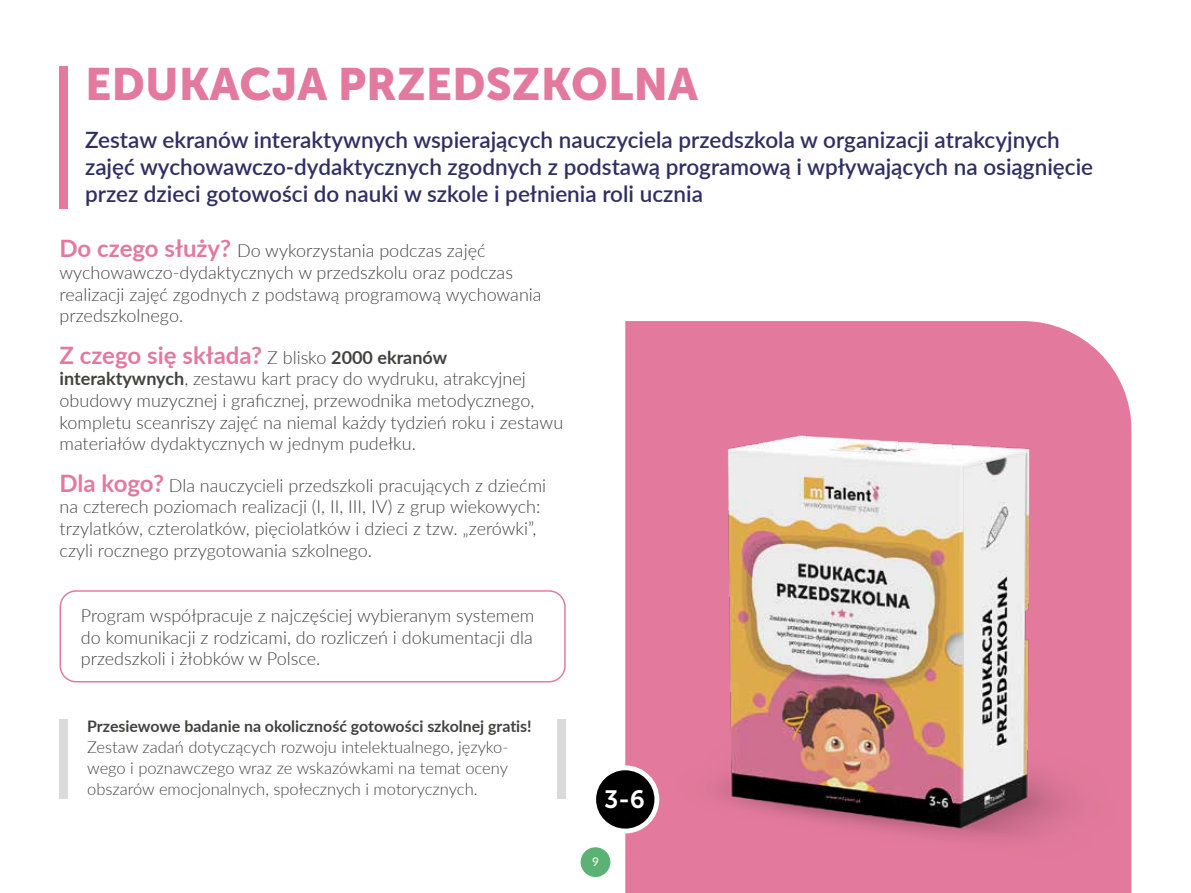
<style>
.page{position:relative;width:1191px;height:893px;background:#fff}
.page>*{position:absolute;margin:0;border:0;box-sizing:border-box;transform-origin:0 0}
.t1{font:45px "Museo Sans 900";color:#e37a9d}
.t2{font:25.05px "Museo Sans 700";color:#fff}
.t3{font:700 24px "Lato";color:#e37a9d}
.t4{font:600 22.5px/27px "Lato";color:#302f62}
.t5{font:300 18px/21.6px "Lato";color:#424241}
.t6{font:300 16.5px/21px "Lato";color:#424241;text-align:justify}
.t7{font:700 15.9px "Lato";color:#424241}
.t8{font:12px "Lato";color:#fff}
.s1{font-weight:700;font-size:24px;color:#e37a9d}
.s2{font-weight:300;font-size:18px;color:#424241}
.s3{font-size:18px;color:#424241}
.s4{font-weight:700}
</style>
<div class="page">
<div style="left:625px;top:321px;width:506px;height:572px;background:#e37a9d"></div>
<div style="left:580px;top:847px;width:30px;height:30px;background:#5cb175;border-radius:50%"></div>
<img style="left:644px;top:398px;width:468px;height:467px">
<div style="left:60px;top:719px;width:8px;height:79px;background:#dadada"></div>
<div style="left:557px;top:719px;width:9px;height:79px;background:#dadada"></div>
<div style="left:60px;top:66px;width:8px;height:142px;background:#e37a9d"></div>
<div style="left:591px;top:765px;width:68px;height:68px;background:#fff;border-radius:50%"></div>
<div style="left:596px;top:770px;width:58px;height:59px;background:#000;border-radius:50%"></div>
<div style="left:60px;top:590px;width:506px;height:92px;border:2px solid #e37a9d;border-radius:16px"></div>
<h1 class="t1" style="left:85px;top:58px;width:614px">EDUKACJA PRZEDSZKOLNA</h1>
<p class="t4" style="left:85px;top:125px;width:1009px">Zestaw ekranów interaktywnych wspierających nauczyciela przedszkola w organizacji atrakcyjnych zajęć wychowawczo-dydaktycznych zgodnych z podstawą programową i wpływających na osiągnięcie przez dzieci gotowości do nauki w szkole i pełnienia roli ucznia</p>
<p class="t5" style="left:60px;top:240px;width:483px"><span class="s1">Do czego służy?</span> Do wykorzystania podczas zajęć wychowawczo-dydaktycznych w przedszkolu oraz podczas realizacji zajęć zgodnych z podstawą programową wychowania przedszkolnego.</p>
<h3 class="t3" style="left:60px;top:337px;width:389px">Z czego się składa? <span class="s2">Z blisko</span> <span class="s3">2000 ekranów</span></h3>
<p class="t5" style="left:60px;top:367px;width:505px"><span class="s4">interaktywnych</span>, zestawu kart pracy do wydruku, atrakcyjnej obudowy muzycznej i graficznej, przewodnika metodycznego, kompletu sceanriszy zajęć na niemal każdy tydzień roku i zestawu materiałów dydaktycznych w jednym pudełku.</p>
<p class="t5" style="left:60px;top:474px;width:488px"><span class="s1">Dla kogo?</span> Dla nauczycieli przedszkoli pracujących z dziećmi na czterech poziomach realizacji (I, II, III, IV) z grup wiekowych: trzylatków, czterolatków, pięciolatków i dzieci z tzw. „zerówki”, czyli rocznego przygotowania szkolnego.</p>
<p class="t5" style="left:81px;top:604px;width:455px;text-align:justify">Program współpracuje z najczęściej wybieranym systemem do komunikacji z rodzicami, do rozliczeń i dokumentacji dla przedszkoli i żłobków w Polsce.</p>
<p class="t7" style="left:87px;top:714px;width:446px">Przesiewowe badanie na okoliczność gotowości szkolnej gratis!</p>
<p class="t6" style="left:87px;top:736px;width:423px">Zestaw zadań dotyczących rozwoju intelektualnego, języko&shy;wego i poznawczego wraz ze wskazówkami na temat oceny obszarów emocjonalnych, społecznych i motorycznych.</p>
<h2 class="t2" style="left:604px;top:785px;width:42px">3-6</h2>
<p class="t8" style="left:592px;top:853px;width:8px">9</p>
</div>
